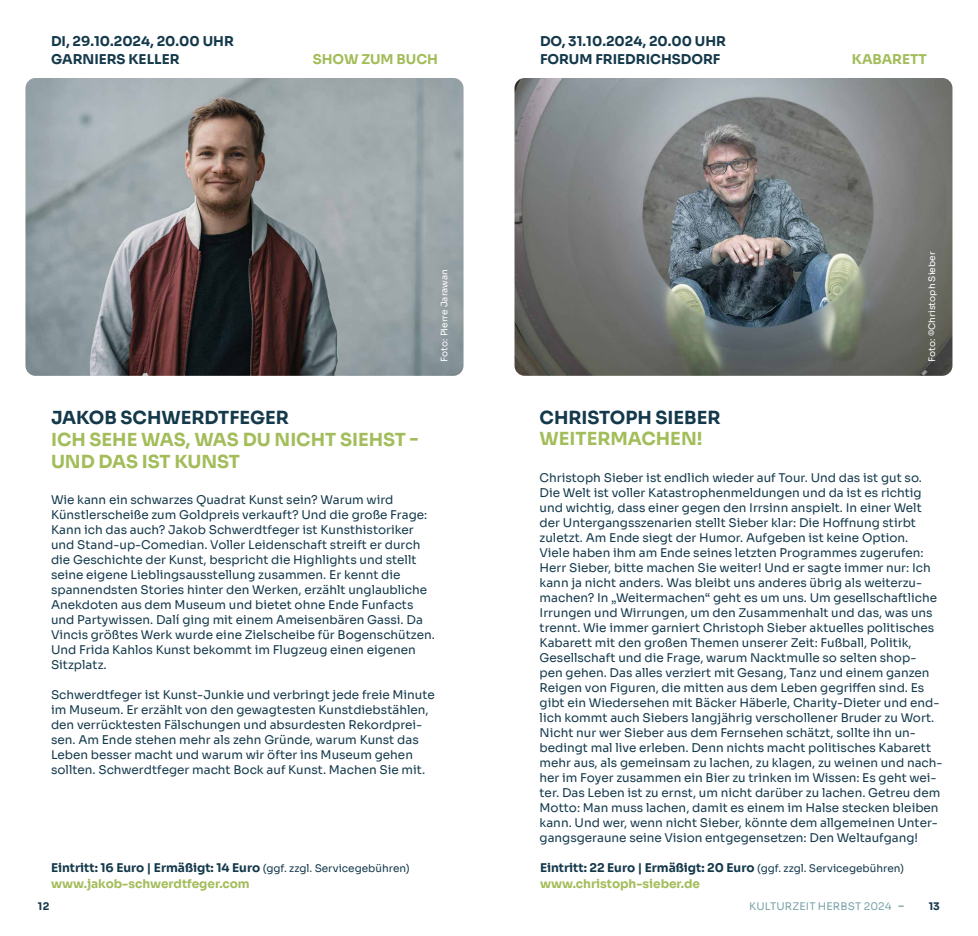
<style>
.page{position:relative;width:978px;height:936px;background:#fff}
.page>*{position:absolute;margin:0;border:0;box-sizing:border-box;transform-origin:0 0}
.t1{font:700 18px/21.6px "Sora";color:#a3bd5a}
.t2{font:700 18px "Sora";color:#14394b}
.t3{font:700 13.5px/18px "Sora";color:#14394b}
.t4{font:700 13.5px "Sora";color:#a3bd5a}
.t5{font:12px/15px "Sora";color:#14394b}
.t6{font:700 12px "Sora";color:#14394b}
.t7{font:700 12px "Sora";color:#a3bd5a}
.t8{font:10.5px "Sora";letter-spacing:.01em;color:#7ba4a8}
.t9{font:700 10.5px "Sora";color:#14394b}
.t10{font:9px "Sora";color:#fff}
.s1{font-weight:400;font-size:10.5px}
.s2{font-weight:700}
</style>
<div class="page">
<img style="left:26px;top:78px;width:437px;height:298px">
<img style="left:514px;top:78px;width:438px;height:298px">
<p class="t3" style="left:51px;top:31px;width:184px">DI, 29.10.2024, 20.00 UHR<br>GARNIERS KELLER</p>
<p class="t4" style="left:313px;top:48px;width:127px">SHOW ZUM BUCH</p>
<p class="t10" style="left:437px;top:361px;width:94px;rotate:-90deg">Foto: Pierre Jarawan</p>
<h1 class="t2" style="left:51px;top:403px;width:239px">JAKOB SCHWERDTFEGER</h1>
<h1 class="t1" style="left:51px;top:427px;width:369px">ICH SEHE WAS, WAS DU NICHT SIEHST -<br>UND DAS IST KUNST</h1>
<p class="t5" style="left:51px;top:491px;width:385px">Wie kann ein schwarzes Quadrat Kunst sein? Warum wird Künstlerscheiße zum Goldpreis verkauft? Und die große Frage:<br>Kann ich das auch? Jakob Schwerdtfeger ist Kunsthistoriker und Stand-up-Comedian. Voller Leidenschaft streift er durch die Geschichte der Kunst, bespricht die Highlights und stellt seine eigene Lieblingsausstellung zusammen. Er kennt die spannendsten Stories hinter den Werken, erzählt unglaubliche Anekdoten aus dem Museum und bietet ohne Ende Funfacts und Partywissen. Dalí ging mit einem Ameisenbären Gassi. Da Vincis größtes Werk wurde eine Zielscheibe für Bogenschützen.<br>Und Frida Kahlos Kunst bekommt im Flugzeug einen eigenen Sitzplatz.</p>
<p class="t5" style="left:51px;top:686px;width:385px">Schwerdtfeger ist Kunst-Junkie und verbringt jede freie Minute im Museum. Er erzählt von den gewagtesten Kunstdiebstählen, den verrücktesten Fälschungen und absurdesten Rekordprei&shy;sen. Am Ende stehen mehr als zehn Gründe, warum Kunst das Leben besser macht und warum wir öfter ins Museum gehen sollten. Schwerdtfeger macht Bock auf Kunst. Machen Sie mit.</p>
<p class="t3" style="left:540px;top:31px;width:188px">DO, 31.10.2024, 20.00 UHR<br>FORUM FRIEDRICHSDORF</p>
<p class="t4" style="left:852px;top:48px;width:76px">KABARETT</p>
<p class="t10" style="left:925px;top:361px;width:111px;rotate:-90deg">Foto: ©Christoph Sieber</p>
<h1 class="t2" style="left:540px;top:402px;width:183px">CHRISTOPH SIEBER</h1>
<h1 class="t1" style="left:540px;top:426px;width:164px">WEITERMACHEN!</h1>
<p class="t5" style="left:540px;top:469px;width:404px">Christoph Sieber ist endlich wieder auf Tour. Und das ist gut so.<br>Die Welt ist voller Katastrophenmeldungen und da ist es richtig und wichtig, dass einer gegen den Irrsinn anspielt. In einer Welt der Untergangsszenarien stellt Sieber klar: Die Hoffnung stirbt zuletzt. Am Ende siegt der Humor. Aufgeben ist keine Option.<br>Viele haben ihm am Ende seines letzten Programmes zugerufen:<br>Herr Sieber, bitte machen Sie weiter! Und er sagte immer nur: Ich kann ja nicht anders. Was bleibt uns anderes übrig als weiterzu&shy;machen? In „Weitermachen“ geht es um uns. Um gesellschaftliche Irrungen und Wirrungen, um den Zusammenhalt und das, was uns trennt. Wie immer garniert Christoph Sieber aktuelles politisches Kabarett mit den großen Themen unserer Zeit: Fußball, Politik, Gesellschaft und die Frage, warum Nacktmulle so selten shop&shy;pen gehen. Das alles verziert mit Gesang, Tanz und einem ganzen Reigen von Figuren, die mitten aus dem Leben gegriffen sind. Es gibt ein Wiedersehen mit Bäcker Häberle, Charity-Dieter und end&shy;lich kommt auch Siebers langjährig verschollener Bruder zu Wort.<br>Nicht nur wer Sieber aus dem Fernsehen schätzt, sollte ihn un&shy;bedingt mal live erleben. Denn nichts macht politisches Kabarett mehr aus, als gemeinsam zu lachen, zu klagen, zu weinen und nach&shy;her im Foyer zusammen ein Bier zu trinken im Wissen: Es geht wei&shy;ter. Das Leben ist zu ernst, um nicht darüber zu lachen. Getreu dem Motto: Man muss lachen, damit es einem im Halse stecken bleiben kann. Und wer, wenn nicht Sieber, könnte dem allgemeinen Unter&shy;gangsgeraune seine Vision entgegensetzen: Den Weltaufgang!</p>
<p class="t6" style="left:51px;top:857px;width:360px">Eintritt: 16 Euro | Ermäßigt: 14 Euro <span class="s1">(ggf. zzgl. Servicegebühren)</span></p>
<p class="t6" style="left:540px;top:857px;width:366px">Eintritt: 22 Euro | Ermäßigt: 20 Euro <span class="s1">(ggf. zzgl. Servicegebühren)</span></p>
<p class="t7" style="left:51px;top:873px;width:200px">www.jakob-schwerdtfeger.com</p>
<p class="t7" style="left:540px;top:873px;width:162px">www.christoph-sieber.de</p>
<p class="t9" style="left:38px;top:898px;width:13px">12</p>
<p class="t8" style="left:749px;top:898px;width:156px">KULTURZEIT HERBST 2024 <span class="s2">–</span></p>
<p class="t9" style="left:929px;top:898px;width:13px">13</p>
</div>
